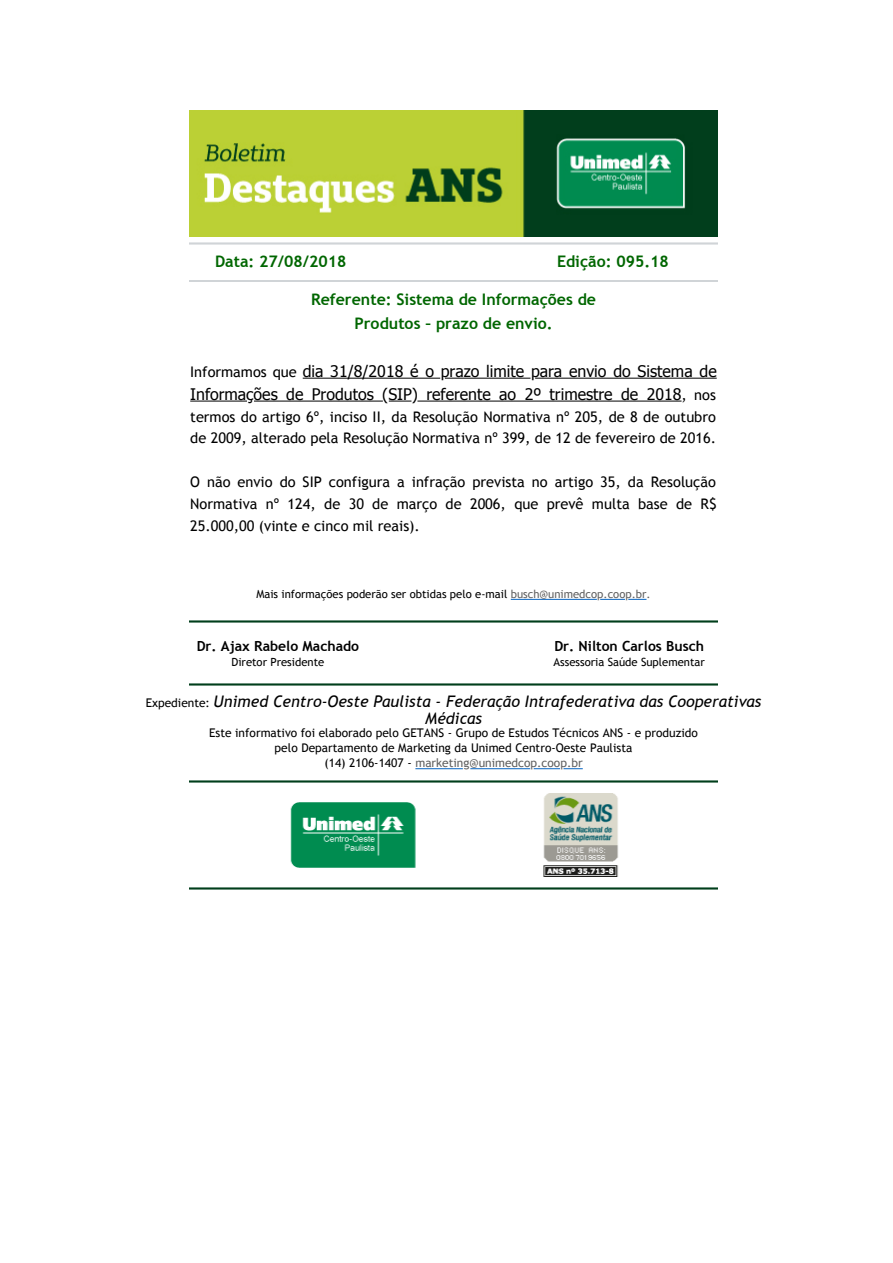
<style>
.page{position:relative;width:893px;height:1263px;background:#fff}
.page>*{position:absolute;margin:0;border:0;box-sizing:border-box;transform-origin:0 0}
.t1{font:15.9px/23px "Tahoma";color:#000}
.t2{font:italic 15.9px/17px "Trebuchet MS";color:#000;text-align:center}
.t3{font:700 15.9px/23.9px "Trebuchet MS";color:#060;text-align:center}
.t4{font:14.55px/21.9px "Trebuchet MS";color:#000}
.t5{font:700 13.95px "Trebuchet MS";color:#000}
.t6{font:12px/15px "Trebuchet MS";color:#000;text-align:center}
.t7{font:11.25px "Trebuchet MS";color:#000}
.s1{font-family:"Trebuchet MS";font-size:14.55px}
.s2{color:#606060}
.s3{font-style:normal;font-size:12px}
</style>
<div class="page">
<img style="left:190px;top:111px;width:528px;height:134px">
<hr style="left:535px;top:378px;width:182px;height:1px;background:#000">
<hr style="left:445px;top:378px;width:85px;height:1px;background:#000">
<hr style="left:303px;top:378px;width:137px;height:1px;background:#000">
<hr style="left:417px;top:401px;width:265px;height:1px;background:#000">
<svg style="left:389px;top:401px;width:22px;height:1px"></svg>
<hr style="left:254px;top:401px;width:129px;height:1px;background:#000">
<hr style="left:190px;top:401px;width:57px;height:1px;background:#000">
<svg style="left:600px;top:599px;width:46px;height:1px"></svg>
<hr style="left:511px;top:599px;width:86px;height:1px;background:#0563c1">
<img style="left:190px;top:620px;width:528px;height:3px">
<img style="left:190px;top:683px;width:528px;height:3px">
<svg style="left:534px;top:768px;width:49px;height:1px"></svg>
<hr style="left:470px;top:768px;width:60px;height:1px;background:#0563c1">
<hr style="left:415px;top:768px;width:48px;height:1px;background:#0563c1">
<img style="left:190px;top:780px;width:528px;height:110px">
<p class="t3" style="left:215px;top:249px;width:133px">Data: 27/08/2018</p>
<p class="t3" style="left:557px;top:249px;width:113px">Edição: 095.18</p>
<p class="t3" style="left:311px;top:287px;width:287px">Referente: Sistema de Informações de<br>Produtos – prazo de envio.</p>
<p class="t1" style="left:190px;top:359px;width:528px"><span class="s1">Informamos que</span> dia 31/8/2018 é o prazo limite para envio do Sistema de<br>Informações de Produtos (SIP) referente ao 2º trimestre de 2018<span class="s1">, nos</span></p>
<p class="t4" style="left:190px;top:406px;width:527px">termos do artigo 6º, inciso II, da Resolução Normativa nº 205, de 8 de outubro de 2009, alterado pela Resolução Normativa nº 399, de 12 de fevereiro de 2016.</p>
<p class="t4" style="left:190px;top:471px;width:528px;text-align:justify">O não envio do SIP configura a infração prevista no artigo 35, da Resolução Normativa nº 124, de 30 de março de 2006, que prevê multa base de R$ 25.000,00 (vinte e cinco mil reais).</p>
<p class="t7" style="left:256px;top:587px;width:396px">Mais informações poderão ser obtidas pelo e-mail <span class="s2">busch@unimedcop.coop.br.</span></p>
<p class="t5" style="left:197px;top:637px;width:164px">Dr. Ajax Rabelo Machado</p>
<p class="t7" style="left:231px;top:655px;width:94px">Diretor Presidente</p>
<p class="t5" style="left:554px;top:637px;width:151px">Dr. Nilton Carlos Busch</p>
<p class="t7" style="left:554px;top:655px;width:153px">Assessoria Saúde Suplementar</p>
<p class="t2" style="left:146px;top:693px;width:617px"><span class="s3">Expediente:</span> Unimed Centro-Oeste Paulista - Federação Intrafederativa das Cooperativas<br>Médicas</p>
<p class="t6" style="left:209px;top:726px;width:490px">Este informativo foi elaborado pelo GETANS - Grupo de Estudos Técnicos ANS - e produzido pelo Departamento de Marketing da Unimed Centro-Oeste Paulista<br>(14) 2106-1407 - <span class="s2">marketing@unimedcop.coop.br</span></p>
</div>
